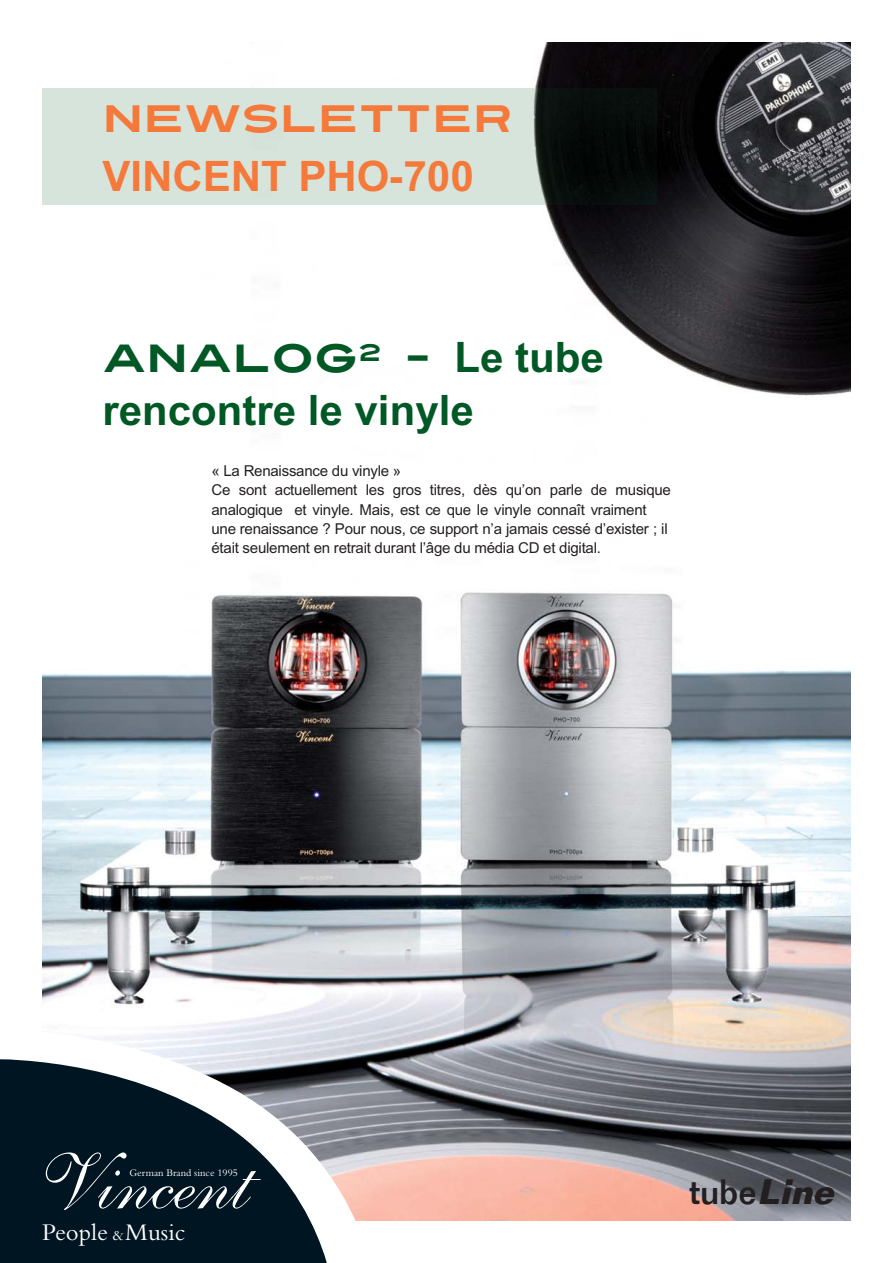
<style>
.page{position:relative;width:893px;height:1263px;background:#fff}
.page>*{position:absolute;margin:0;border:0;box-sizing:border-box;transform-origin:0 0}
.t1{font:80.4px "Shelley Allegro Script";color:#fff}
.t2{font:700 42px "Arial";color:#005825}
.t3{font:700 42px "Arial";color:#f4793b}
.t4{font:39.15px "Turnpike";color:#005825}
.t5{font:38.1px "Turnpike";color:#f4793b}
.t6{font:500 34.5px "Folio";color:#231f20}
.t7{font:24.9px "Bembo";color:#fff}
.t8{font:15px/19.4px "Arial";letter-spacing:-.015em;color:#231f20}
.t9{font:10.5px "Bembo";color:#fff}
.s1{font-family:"Arial";font-weight:700;font-size:42px}
.s2{font-size:15.6px}
.s3{font-weight:700;font-style:italic}
</style>
<div class="page">
<img style="left:42px;top:43px;width:808px;height:1177px">
<svg style="left:42px;top:1022px;width:336px;height:199px"></svg>
<svg style="left:0;top:1053px;width:335px;height:210px;fill:#001522"></svg>
<img style="left:42px;top:89px;width:614px;height:115px">
<h3 class="t5" style="left:102px;top:97px;width:412px">NEWSLETTER</h3>
<h2 class="t3" style="left:102px;top:152px;width:373px">VINCENT PHO-700</h2>
<h3 class="t4" style="left:102px;top:336px;width:503px">ANALOG<sup>2</sup> – <span class="s1">Le tube</span></h3>
<h2 class="t2" style="left:102px;top:385px;width:373px">rencontre le vinyle</h2>
<p class="t8" style="left:211px;top:461px;width:461px">« La Renaissance du vinyle »<br>Ce sont actuellement les gros titres, dès qu’on parle de musique analogique et vinyle. Mais, est ce que le vinyle connaît vraiment une renaissance ? Pour nous, ce support n’a jamais cessé d’exister ; il était seulement en retrait durant l’âge du média CD et digital.</p>
<h1 class="t1" style="left:24px;top:1160px;width:214px">Vincent</h1>
<h3 class="t7" style="left:42px;top:1223px;width:145px">People <span class="s2">&amp;</span>Music</h3>
<p class="t9" style="left:129px;top:1169px;width:110px">German Brand since 1995</p>
<h3 class="t6" style="left:689px;top:1180px;width:153px">tube<span class="s3">Line</span></h3>
</div>
